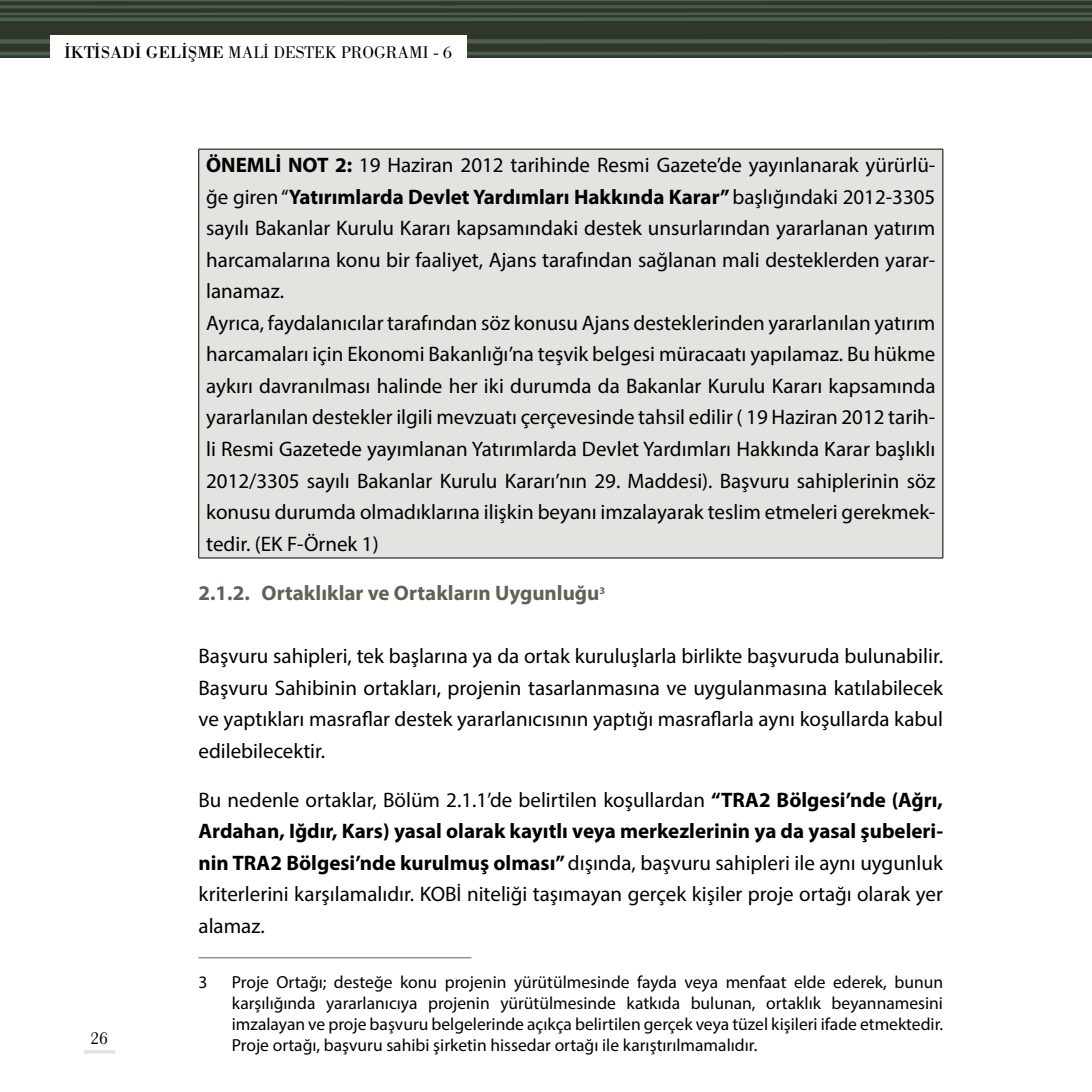
<style>
.page{position:relative;width:1092px;height:1092px;background:#fff}
.page>*{position:absolute;margin:0;border:0;box-sizing:border-box;transform-origin:0 0}
.t1{font:21px/31.5px "Myriad Pro";color:#000;text-align:justify}
.t2{font:700 21px "Myriad Pro";color:#5f6254}
.t3{font:17.5px/21px "Myriad Pro";color:#000;text-align:justify}
.t4{font:300 17.5px "Bodoni";color:#000}
.t5{font:17.5px "Britannic Light Tr";color:#000}
.s1{font-weight:500}
.s2{font-weight:700}
</style>
<div class="page">
<svg style="left:84px;top:1050px;width:31px;height:3px"></svg>
<div style="left:0;top:0;width:1091px;height:58px;background:#31362a"></div>
<hr style="left:0;top:1px;width:1091px;height:1px;background:#4c5f52">
<svg style="left:0;top:0;width:1091px;height:1px"></svg>
<hr style="left:0;top:5px;width:1091px;height:2px;background:#4c5f52">
<hr style="left:0;top:6px;width:1091px;height:2px;background:#4c5f52">
<hr style="left:0;top:12px;width:1091px;height:3px;background:#4c5f52">
<svg style="left:0;top:17px;width:1091px;height:4px;fill:#4c5f52"></svg>
<svg style="left:0;top:51px;width:1091px;height:4px;fill:#4c5f52"></svg>
<div style="left:0;top:39px;width:1091px;height:5px;background:#4c5f52"></div>
<div style="left:50px;top:36px;width:416px;height:31px;background:#fff"></div>
<div style="left:199px;top:149px;width:743px;height:409px;background:#e2e4e0"></div>
<hr style="left:198px;top:149px;width:745px;height:1px;background:#000">
<hr style="left:198px;top:149px;width:1px;height:408px;background:#000">
<hr style="left:942px;top:149px;width:1px;height:408px;background:#000">
<hr style="left:198px;top:557px;width:745px;height:1px;background:#000">
<hr style="left:198px;top:957px;width:273px;height:1px;background:#5f6254">
<p class="t4" style="left:64px;top:42px;width:389px"><span class="s1">İKTİSADİ GELİŞME</span> MALİ DESTEK PROGRAMI - 6</p>
<p class="t1" style="left:206px;top:149px;width:730px;text-align:left"><span class="s2">ÖNEMLİ NOT 2:</span> 19 Haziran 2012 tarihinde Resmi Gazete’de yayınlanarak yürürlü&shy;ğe giren “<span class="s2">Yatırımlarda Devlet Yardımları Hakkında Karar”</span> başlığındaki 2012-3305 sayılı Bakanlar Kurulu Kararı kapsamındaki destek unsurlarından yararlanan yatırım harcamalarına konu bir faaliyet, Ajans tarafından sağlanan mali desteklerden yarar&shy;lanamaz.<br>Ayrıca, faydalanıcılar tarafından söz konusu Ajans desteklerinden yararlanılan yatırım harcamaları için Ekonomi Bakanlığı’na teşvik belgesi müracaatı yapılamaz. Bu hükme aykırı davranılması halinde her iki durumda da Bakanlar Kurulu Kararı kapsamında yararlanılan destekler ilgili mevzuatı çerçevesinde tahsil edilir ( 19 Haziran 2012 tarih&shy;li Resmi Gazetede yayımlanan Yatırımlarda Devlet Yardımları Hakkında Karar başlıklı 2012/3305 sayılı Bakanlar Kurulu Kararı’nın 29. Maddesi). Başvuru sahiplerinin söz konusu durumda olmadıklarına ilişkin beyanı imzalayarak teslim etmeleri gerekmek&shy;tedir. (EK F-Örnek 1)</p>
<p class="t2" style="left:198px;top:579px;width:408px">2.1.2. Ortaklıklar ve Ortakların Uygunluğu<sup>3</sup></p>
<p class="t5" style="left:90px;top:1028px;width:19px">26</p>
<p class="t1" style="left:198px;top:640px;width:746px">Başvuru sahipleri, tek başlarına ya da ortak kuruluşlarla birlikte başvuruda bulunabilir.<br>Başvuru Sahibinin ortakları, projenin tasarlanmasına ve uygulanmasına katılabilecek ve yaptıkları masraflar destek yararlanıcısının yaptığı masraflarla aynı koşullarda kabul edilebilecektir.</p>
<p class="t1" style="left:198px;top:783px;width:746px">Bu nedenle ortaklar, Bölüm 2.1.1’de belirtilen koşullardan <span class="s2">“TRA2 Bölgesi’nde (Ağrı, Ardahan, Iğdır, Kars) yasal olarak kayıtlı veya merkezlerinin ya da yasal şubeleri&shy;nin TRA2 Bölgesi’nde kurulmuş olması”</span> dışında, başvuru sahipleri ile aynı uygunluk kriterlerini karşılamalıdır. KOBİ niteliği taşımayan gerçek kişiler proje ortağı olarak yer alamaz.</p>
<p class="t3" style="left:198px;top:970px;width:10px">3</p>
<p class="t3" style="left:232px;top:970px;width:712px">Proje Ortağı; desteğe konu projenin yürütülmesinde fayda veya menfaat elde ederek, bunun karşılığında yararlanıcıya projenin yürütülmesinde katkıda bulunan, ortaklık beyannamesini imzalayan ve proje başvuru belgelerinde açıkça belirtilen gerçek veya tüzel kişileri ifade etmektedir.<br>Proje ortağı, başvuru sahibi şirketin hissedar ortağı ile karıştırılmamalıdır.</p>
</div>
